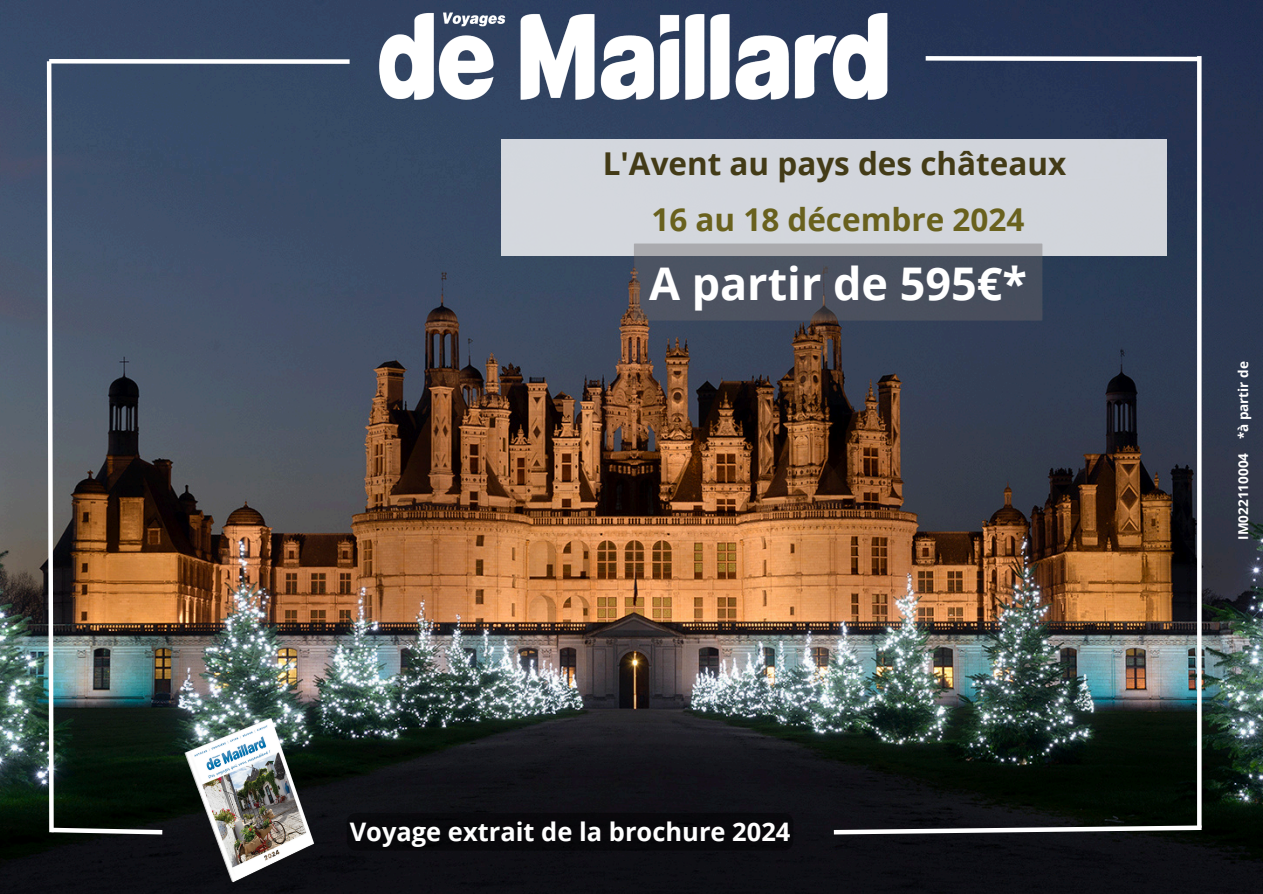
<style>
.page{position:relative;width:1263px;height:894px;background:#fff}
.page>*{position:absolute;margin:0;border:0;box-sizing:border-box;transform-origin:0 0}
.t1{font:700 45px "Open Sans";color:#fff}
.t2{font:700 31.5px "Open Sans";color:#433b17}
.t3{font:700 31.5px "Open Sans";color:#69611e}
.t4{font:700 25.5px "Open Sans";color:#fff}
.t5{font:700 13.5px "Open Sans";letter-spacing:.005em;color:#fff}
</style>
<div class="page">
<img style="left:0;top:0;width:1263px;height:893px">
<div style="left:49px;top:59px;width:301px;height:5px;background:#fff"></div>
<svg style="left:1197px;top:63px;width:4px;height:759px"></svg>
<svg style="left:921px;top:54px;width:283px;height:9px"></svg>
<img style="left:45px;top:57px;width:122px;height:779px">
<svg style="left:829px;top:822px;width:377px;height:14px"></svg>
<div style="left:502px;top:139px;width:665px;height:116px;background:#d2d6dc"></div>
<img style="left:380px;top:13px;width:507px;height:86px">
<img style="left:147px;top:709px;width:186px;height:184px">
<div style="left:634px;top:243px;width:408px;height:77px;background:#6d6868;opacity:.4"></div>
<div style="left:347px;top:812px;width:446px;height:38px;background:#08080b"></div>
<h1 class="t2" style="left:603px;top:141px;width:465px">L'Avent au pays des châteaux</h1>
<p class="t3" style="left:651px;top:197px;width:374px">16 au 18 décembre 2024</p>
<h2 class="t1" style="left:649px;top:251px;width:379px">A partir de 595€*</h2>
<h4 class="t4" style="left:350px;top:813px;width:442px">Voyage extrait de la brochure 2024</h4>
<p class="t5" style="left:1234px;top:439px;width:79px;rotate:-90deg">*à partir de</p>
<h3 class="t5" style="left:1234px;top:540px;width:88px;rotate:-90deg">IM022110004</h3>
</div>
